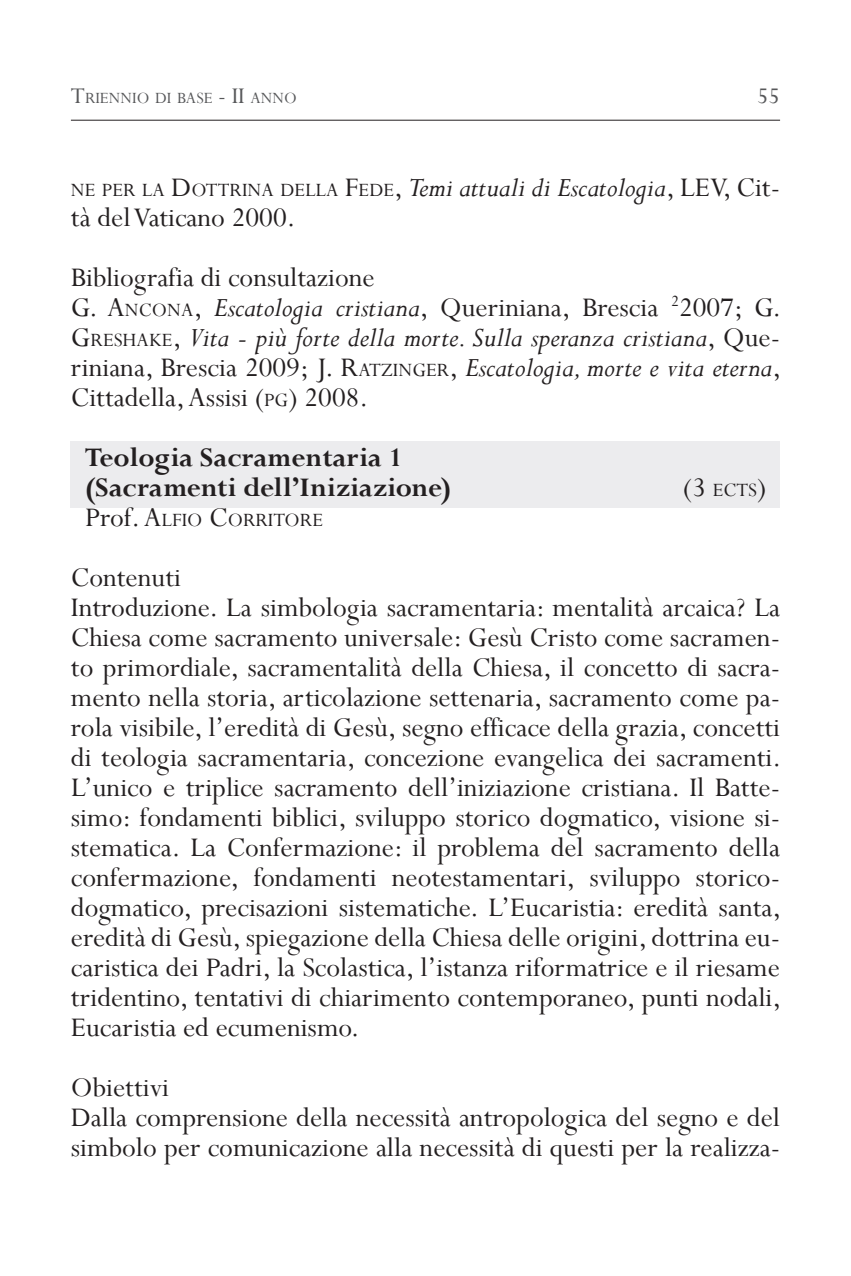
<style>
.page{position:relative;width:851px;height:1276px;background:#fff}
.page>*{position:absolute;margin:0;border:0;box-sizing:border-box;transform-origin:0 0}
.t1{font:30px/30px "Perpetua";color:#231f20}
.t2{font:italic 30px/30px "Perpetua";color:#231f20;text-align:justify}
.t3{font:700 30px "Perpetua";color:#231f20}
.t4{font:25px "Perpetua";color:#57585a}
.t5{font:21px "Perpetua";color:#231f20}
.t6{font:17.5px "Perpetua";color:#57585a}
.s1{font-size:25px}
.s2{font-size:21px}
.s3{font-style:inherit}
.s4{font-style:italic}
.s5{font-style:normal}
.s6{font-style:normal;font-size:21px}
.s7{font-size:30px}
</style>
<div class="page">
<hr style="left:71px;top:120px;width:709px;height:1px;background:#231f20">
<div style="left:71px;top:441px;width:709px;height:67px;background:#ececee"></div>
<p class="t6" style="left:71px;top:86px;width:227px"><span class="s1">T</span>riennio di base <span class="s1">- II</span> anno</p>
<p class="t4" style="left:757px;top:80px;width:24px">55</p>
<p class="t1" style="left:71px;top:172px;width:710px"><span class="s2">ne per la</span> <span class="s3">D</span><span class="s2">ottrina della</span> <span class="s3">F</span><span class="s2">ede</span>, <span class="s4">Temi attuali di Escatologia</span>, LEV, Cit&shy;tà del Vaticano 2000.</p>
<p class="t1" style="left:71px;top:262px;width:305px">Bibliografia di consultazione</p>
<p class="t2" style="left:71px;top:291px;width:711px"><span class="s5">G. A</span><span class="s6">ncona</span><span class="s5">,</span> Escatologia cristiana<span class="s5">, Queriniana, Brescia</span> <sup>2</sup><span class="s5">2007;</span> <span class="s5">G.<br>G</span><span class="s6">reshake</span><span class="s5">,</span> Vita - più forte della morte. Sulla speranza cristiana<span class="s5">, Que&shy;riniana, Brescia 2009;</span> <span class="s5">J. R</span><span class="s6">atzinger</span><span class="s5">,</span> Escatologia, morte e vita eterna<span class="s5">, Cittadella, Assisi (</span><span class="s6">pg</span><span class="s5">) 2008.</span></p>
<p class="t3" style="left:85px;top:438px;width:319px">Teologia Sacramentaria 1</p>
<p class="t3" style="left:85px;top:468px;width:368px">(Sacramenti dell’Iniziazione)</p>
<p class="t5" style="left:682px;top:477px;width:85px"><span class="s7">(3</span> ects<span class="s7">)</span></p>
<p class="t5" style="left:85px;top:507px;width:239px"><span class="s7">Prof.</span> <span class="s7">A</span>lfio <span class="s7">C</span>orritore</p>
<p class="t1" style="left:71px;top:562px;width:111px">Contenuti</p>
<p class="t1" style="left:71px;top:592px;width:711px;text-align:justify">Introduzione. La simbologia sacramentaria: mentalità arcaica? La Chiesa come sacramento universale: Gesù Cristo come sacramen&shy;to primordiale, sacramentalità della Chiesa, il concetto di sacra&shy;mento nella storia, articolazione settenaria, sacramento come pa&shy;rola visibile, l’eredità di Gesù, segno efficace della grazia, concetti di teologia sacramentaria, concezione evangelica dei sacramenti.<br>L’unico e triplice sacramento dell’iniziazione cristiana. Il Batte&shy;simo: fondamenti biblici, sviluppo storico dogmatico, visione si&shy;stematica. La Confermazione: il problema del sacramento della confermazione, fondamenti neotestamentari, sviluppo storico&shy;dogmatico, precisazioni sistematiche. L’Eucaristia: eredità santa, eredità di Gesù, spiegazione della Chiesa delle origini, dottrina eu&shy;caristica dei Padri, la Scolastica, l’istanza riformatrice e il riesame tridentino, tentativi di chiarimento contemporaneo, punti nodali, Eucaristia ed ecumenismo.</p>
<p class="t1" style="left:71px;top:1072px;width:100px">Obiettivi</p>
<p class="t1" style="left:71px;top:1102px;width:710px">Dalla comprensione della necessità antropologica del segno e del simbolo per comunicazione alla necessità di questi per la realizza-</p>
</div>
